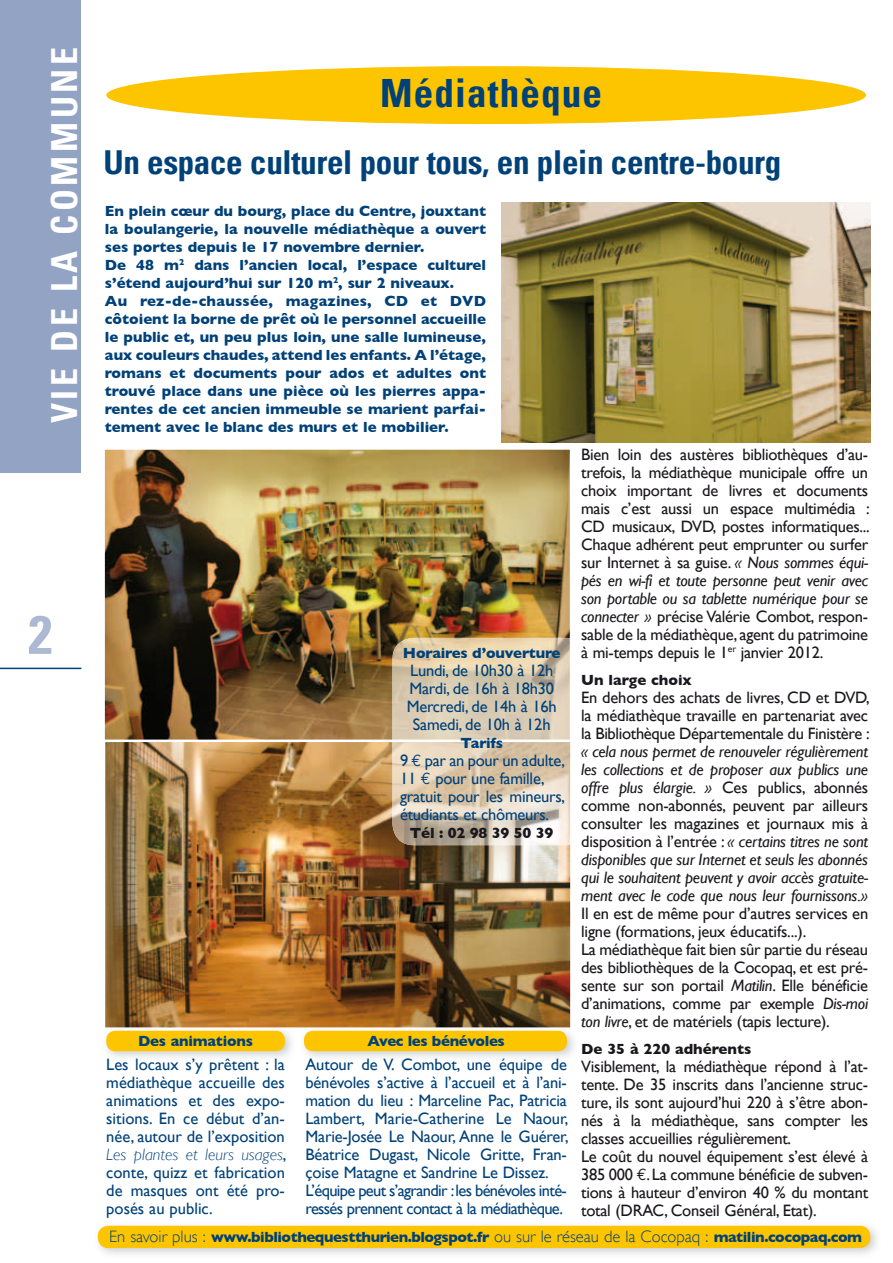
<style>
.page{position:relative;width:893px;height:1263px;background:#fff}
.page>*{position:absolute;margin:0;border:0;box-sizing:border-box;transform-origin:0 0}
.t1{font:700 condensed 54px "Univers";color:#adb9d2}
.t2{font:700 condensed 39px "Univers";letter-spacing:.03em;color:#004178}
.t3{font:700 condensed 36px "Univers";letter-spacing:.1em;color:#fff}
.t4{font:700 condensed 33px "Univers";letter-spacing:-.01em;color:#004178}
.t5{font:16.5px/18px "Gill Sans";letter-spacing:-.015em;color:#1a171c;text-align:justify}
.t6{font:16.5px/18px "Gill Sans";letter-spacing:-.01em;color:#004178}
.t7{font:italic 16.5px/18px "Gill Sans";letter-spacing:-.01em;color:#1a171c;text-align:justify}
.t8{font:700 15px/18px "Gill Sans";color:#004178}
.t9{font:700 15px "Gill Sans";letter-spacing:-.03em;color:#004178}
.t10{font:700 15px "Gill Sans";color:#1a171c}
.t11{font:700 15px "Gill Sans";letter-spacing:-.025em;color:#004178}
.s1{font-style:italic}
.s2{font-style:normal}
.s3{font-family:"Euro Mono"}
.s4{font-weight:300;font-style:italic}
.s5{font-weight:300;font-size:16.5px}
</style>
<div class="page">
<img style="left:97px;top:1225px;width:780px;height:29px">
<div style="left:98px;top:1226px;width:772px;height:22px;background:#fdc400;border-radius:10px"></div>
<img style="left:105px;top:1027px;width:190px;height:31px">
<div style="left:106px;top:1031px;width:179px;height:20px;background:#fdc400;border-radius:9px"></div>
<img style="left:299px;top:1025px;width:275px;height:33px">
<div style="left:304px;top:1031px;width:263px;height:20px;background:#fdc400;border-radius:9px"></div>
<hr style="left:0;top:668px;width:81px;height:1px;background:#004178">
<div style="left:0;top:0;width:81px;height:472px;background:#92a3c3"></div>
<div style="left:106px;top:66px;width:760px;height:58px;background:#fdc400;border-radius:50%"></div>
<img style="left:105px;top:450px;width:465px;height:289px">
<img style="left:502px;top:203px;width:368px;height:239px">
<img style="left:105px;top:742px;width:465px;height:285px">
<svg style="left:392px;top:739px;width:179px;height:106px"></svg>
<img style="left:392px;top:638px;width:178px;height:101px">
<img style="left:392px;top:742px;width:178px;height:103px">
<h3 class="t3" style="left:42px;top:423px;width:377px;rotate:-90deg">VIE DE LA COMMUNE</h3>
<h1 class="t1" style="left:28px;top:601px;width:25px">2</h1>
<h2 class="t2" style="left:380px;top:69px;width:223px">Médiathèque</h2>
<h3 class="t4" style="left:104px;top:142px;width:679px">Un espace culturel pour tous, en plein centre-bourg</h3>
<p class="t8" style="left:105px;top:202px;width:383px">En plein cœur du bourg, place du Centre, jouxtant la boulangerie, la nouvelle médiathèque a ouvert ses portes depuis le 17 novembre dernier.<br>De 48 m<sup>2</sup> dans l’ancien local, l’espace culturel s’étend aujourd’hui sur 120 m<sup>2</sup>, sur 2 niveaux.<br>Au rez-de-chaussée, magazines, CD et DVD côtoient la borne de prêt où le personnel accueille le public et, un peu plus loin, une salle lumineuse, aux couleurs chaudes, attend les enfants. A l’étage, romans et documents pour ados et adultes ont trouvé place dans une pièce où les pierres appa&shy;rentes de cet ancien immeuble se marient parfai&shy;tement avec le blanc des murs et le mobilier.</p>
<p class="t5" style="left:581px;top:445px;width:290px">bien loin des austères bibliothèques d’au&shy;trefois, la médiathèque municipale offre un choix important de livres et documents mais c’est aussi un espace multimédia :<br>CD musicaux, DvD, postes informatiques...<br>Chaque adhérent peut emprunter ou surfer sur Internet à sa guise. <span class="s1">« Nous sommes équi&shy;pés en wi-fi et toute personne peut venir avec son portable ou sa tablette numérique pour se connecter »</span> précise valérie Combot, respon&shy;sable de la médiathèque, agent du patrimoine à mi-temps depuis le 1<sup>er</sup> janvier 2012.</p>
<p class="t10" style="left:581px;top:671px;width:112px">Un large choix</p>
<p class="t5" style="left:581px;top:688px;width:290px">En dehors des achats de livres, CD et DvD, la médiathèque travaille en partenariat avec la bibliothèque Départementale du Finistère :</p>
<p class="t7" style="left:581px;top:742px;width:289px">« cela nous permet de renouveler régulièrement les collections et de proposer aux publics une offre plus élargie. » <span class="s2">Ces publics, abonnés comme non-abonnés, peuvent par ailleurs consulter les magazines et journaux mis à disposition à l’entrée :</span> « certains titres ne sont disponibles que sur Internet et seuls les abonnés qui le souhaitent peuvent y avoir accès gratuite&shy;ment avec le code que nous leur fournissons.»</p>
<p class="t5" style="left:581px;top:904px;width:289px;text-align:left">Il en est de même pour d’autres services en ligne (formations, jeux éducatifs...).<br>La médiathèque fait bien sûr partie du réseau des bibliothèques de la Cocopaq, et est pré&shy;sente sur son portail <span class="s1">Matilin</span>. Elle bénéficie d’animations, comme par exemple <span class="s1">Dis-moi ton livre</span>, et de matériels (tapis lecture).</p>
<p class="t10" style="left:581px;top:1040px;width:172px">De 35 à 220 adhérents</p>
<p class="t5" style="left:581px;top:1057px;width:289px;text-align:left">visiblement, la médiathèque répond à l’at&shy;tente. De 35 inscrits dans l’ancienne struc&shy;ture, ils sont aujourd’hui 220 à s’être abon&shy;nés à la médiathèque, sans compter les classes accueillies régulièrement.<br>Le coût du nouvel équipement s’est élevé à 385 000 <span class="s3">E</span>. La commune bénéficie de subven&shy;tions à hauteur d’environ 40 % du montant total (DrAC, Conseil Général, Etat).</p>
<p class="t8" style="left:403px;top:644px;width:159px">Horaires d’ouverture</p>
<p class="t6" style="left:407px;top:661px;width:152px;text-align:center">Lundi, de 10h30 à 12h mardi, de 16h à 18h30 mercredi, de 14h à 16h<br>Samedi, de 10h à 12h</p>
<p class="t8" style="left:460px;top:734px;width:44px">Tarifs</p>
<p class="t6" style="left:400px;top:751px;width:166px">9 <span class="s3">E</span> par an pour un adulte,<br>11 <span class="s3">E</span> pour une famille, gratuit pour les mineurs, étudiants et chômeurs.</p>
<p class="t10" style="left:410px;top:824px;width:145px">Tél : 02 98 39 50 39</p>
<p class="t11" style="left:368px;top:1032px;width:139px">Avec les bénévoles</p>
<p class="t6" style="left:305px;top:1055px;width:265px">Autour de v. Combot, une équipe de bénévoles s’active à l’accueil et à l’ani&shy;mation du lieu : marceline Pac, Patricia Lambert, marie-Catherine Le naour, marie-Josée Le naour, Anne le Guérer, béatrice Dugast, nicole Gritte, Fran&shy;çoise matagne et Sandrine Le Dissez.<br>L’équipe peut s’agrandir : les bénévoles inté&shy;ressés prennent contact à la médiathèque.</p>
<p class="t8" style="left:138px;top:1031px;width:116px">Des animations</p>
<p class="t6" style="left:106px;top:1055px;width:182px;text-align:justify">Les locaux s’y prêtent : la médiathèque accueille des animations et des expo&shy;sitions. En ce début d’an&shy;née, autour de l’exposition <span class="s4">Les plantes et leurs usages</span>, conte, quizz et fabrication de masques ont été pro&shy;posés au public.</p>
<p class="t9" style="left:109px;top:1228px;width:754px"><span class="s5">En savoir plus :</span> www.bibliothequestthurien.blogspot.fr <span class="s5">ou sur le réseau de la Cocopaq :</span> matilin.cocopaq.com</p>
</div>
